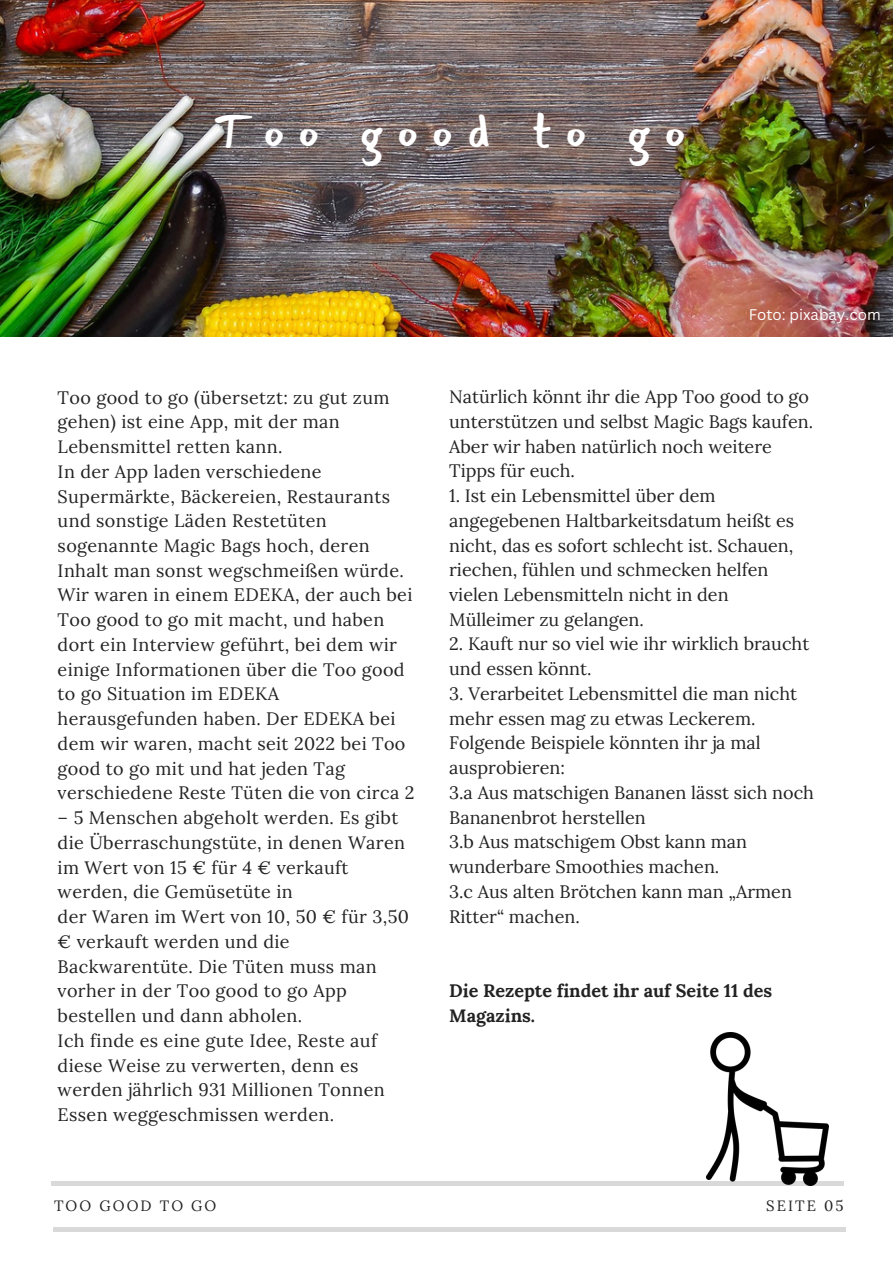
<style>
.page{position:relative;width:893px;height:1264px;background:#fff}
.page>*{position:absolute;margin:0;border:0;box-sizing:border-box;transform-origin:0 0}
.t1{font:48.3px "Mansalva";letter-spacing:.3em;color:#fff}
.t2{font:18px/24.8px "Lora";letter-spacing:.02em;color:#222}
.t3{font:18px/24.8px "Lora";color:#222}
.t4{font:700 18px/24.8px "Lora";color:#222}
.t5{font:15px "Canva Sans";color:#fff}
.t6{font:14.85px "Lora";letter-spacing:.14em;color:#222}
</style>
<div class="page">
<hr style="left:51px;top:1181px;width:792px;height:4px;background:#d9d9d9">
<hr style="left:53px;top:1227px;width:792px;height:3px;background:#000">
<img style="left:0;top:0;width:892px;height:336px">
<img style="left:707px;top:1032px;width:121px;height:153px">
<p class="t1" style="left:213px;top:105px;width:473px">Too good to go</p>
<p class="t5" style="left:748px;top:304px;width:133px">Foto: pixabay.com</p>
<p class="t2" style="left:58px;top:384px;width:333px">Too good to go (übersetzt: zu gut zum gehen) ist eine App, mit der man<br>Lebensmittel retten kann.</p>
<p class="t2" style="left:58px;top:459px;width:348px">In der App laden verschiedene Supermärkte, Bäckereien, Restaurants und sonstige Läden Restetüten sogenannte Magic Bags hoch, deren Inhalt man sonst wegschmeißen würde.</p>
<p class="t2" style="left:58px;top:582px;width:358px">Wir waren in einem EDEKA, der auch bei Too good to go mit macht, und haben dort ein Interview geführt, bei dem wir einige Informationen über die Too good to go Situation im EDEKA herausgefunden haben. Der EDEKA bei dem wir waren, macht seit 2022 bei Too good to go mit und hat jeden Tag verschiedene Reste Tüten die von circa 2</p>
<p class="t2" style="left:58px;top:805px;width:349px">– 5 Menschen abgeholt werden. Es gibt die Überraschungstüte, in denen Waren im Wert von 15 € für 4 € verkauft werden, die Gemüsetüte in</p>
<p class="t2" style="left:58px;top:904px;width:353px">der Waren im Wert von 10, 50 € für 3,50 € verkauft werden und die<br>Backwarentüte. Die Tüten muss man vorher in der Too good to go App bestellen und dann abholen.</p>
<p class="t2" style="left:58px;top:1027px;width:328px">Ich finde es eine gute Idee, Reste auf diese Weise zu verwerten, denn es werden jährlich 931 Millionen Tonnen Essen weggeschmissen werden.</p>
<p class="t3" style="left:449px;top:384px;width:365px">Natürlich könnt ihr die App Too good to go unterstützen und selbst Magic Bags kaufen.</p>
<p class="t3" style="left:449px;top:433px;width:324px">Aber wir haben natürlich noch weitere<br>Tipps für euch.</p>
<p class="t3" style="left:449px;top:483px;width:346px">1. Ist ein Lebensmittel über dem angegebenen Haltbarkeitsdatum heißt es nicht, das es sofort schlecht ist. Schauen, riechen, fühlen und schmecken helfen vielen Lebensmitteln nicht in den Mülleimer zu gelangen.</p>
<p class="t3" style="left:449px;top:631px;width:361px">2. Kauft nur so viel wie ihr wirklich braucht und essen könnt.</p>
<p class="t3" style="left:449px;top:681px;width:349px">3. Verarbeitet Lebensmittel die man nicht mehr essen mag zu etwas Leckerem.<br>Folgende Beispiele könnten ihr ja mal ausprobieren:</p>
<p class="t3" style="left:449px;top:780px;width:366px">3.a Aus matschigen Bananen lässt sich noch<br>Bananenbrot herstellen</p>
<p class="t3" style="left:449px;top:829px;width:299px">3.b Aus matschigem Obst kann man wunderbare Smoothies machen.</p>
<p class="t3" style="left:449px;top:878px;width:344px">3.c Aus alten Brötchen kann man „Armen<br>Ritter“ machen.</p>
<p class="t4" style="left:449px;top:977px;width:324px">Die Rezepte findet ihr auf Seite 11 des<br>Magazins.</p>
<p class="t6" style="left:54px;top:1195px;width:164px">TOO GOOD TO GO</p>
<p class="t6" style="left:766px;top:1195px;width:79px">SEITE 05</p>
</div>
